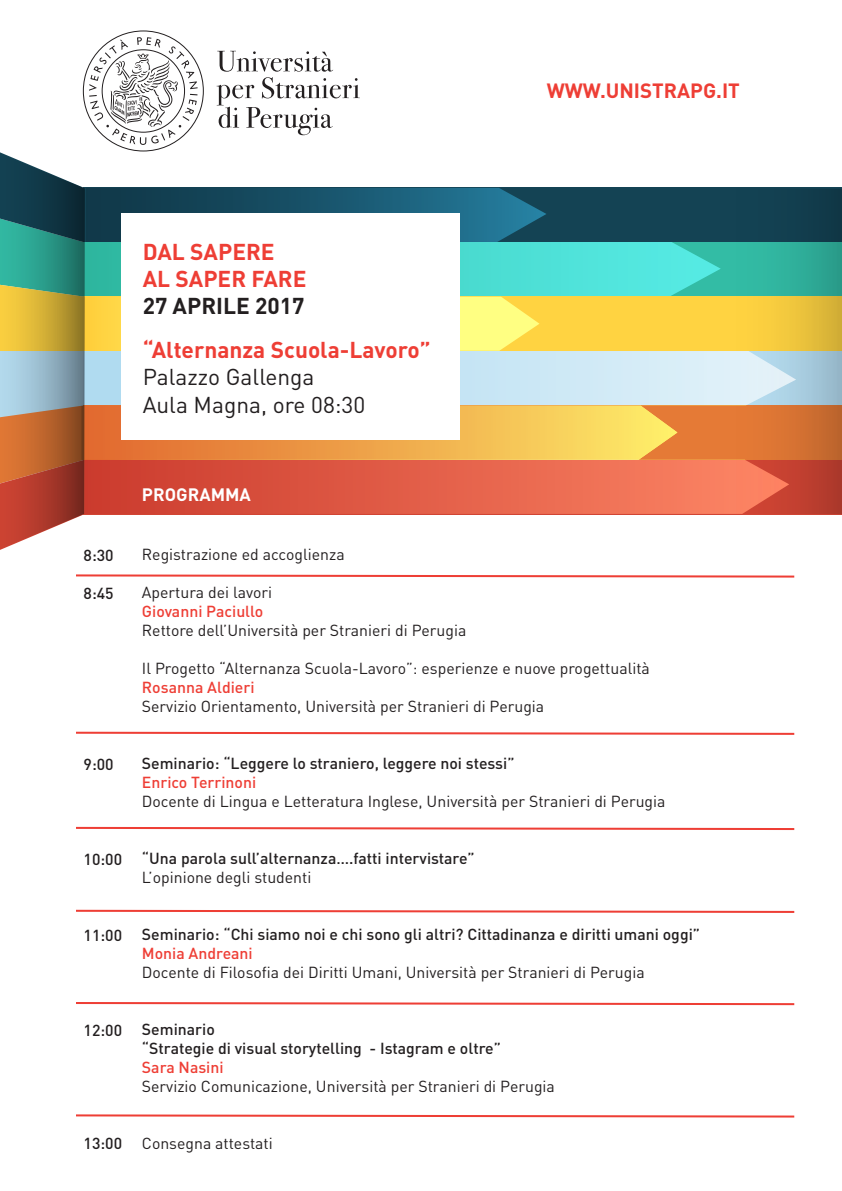
<style>
.page{position:relative;width:842px;height:1191px;background:#fff}
.page>*{position:absolute;margin:0;border:0;box-sizing:border-box;transform-origin:0 0}
.t1{font:700 22.7px/27.2px "DIN";color:#ee3e35}
.t2{font:22.7px/27.2px "DIN";color:#231f20}
.t3{font:700 22.7px "DIN";color:#231f20}
.t4{font:700 20.4px "DIN";color:#ee3e35}
.t5{font:700 17.8px "DIN";color:#fff}
.t6{font:15.8px "DIN";color:#231f20}
.t7{font:500 15.8px/19px "DIN";color:#231f20}
.t8{font:500 15.8px "DIN";color:#ee3e35}
</style>
<div class="page">
<svg style="left:796px;top:189px;width:46px;height:325px;background:#8a8060"></svg>
<svg style="left:0;top:30px;width:796px;height:520px"></svg>
<svg style="left:76px;top:731px;width:719px;height:4px"></svg>
<svg style="left:76px;top:574px;width:719px;height:4px"></svg>
<svg style="left:76px;top:826px;width:719px;height:4px"></svg>
<svg style="left:76px;top:909px;width:719px;height:4px"></svg>
<svg style="left:76px;top:1002px;width:719px;height:4px"></svg>
<svg style="left:76px;top:1114px;width:719px;height:4px"></svg>
<div style="left:121px;top:213px;width:339px;height:226px;background:#fff"></div>
<p class="t4" style="left:547px;top:77px;width:195px">WWW.UNISTRAPG.IT</p>
<h1 class="t1" style="left:143px;top:237px;width:165px">DAL SAPERE<br>AL SAPER FARE</h1>
<h1 class="t3" style="left:143px;top:291px;width:163px">27 APRILE 2017</h1>
<h1 class="t1" style="left:143px;top:335px;width:290px">“Alternanza Scuola-Lavoro”</h1>
<h1 class="t2" style="left:143px;top:363px;width:224px">Palazzo Gallenga<br>Aula Magna, ore 08:30</h1>
<p class="t5" style="left:142px;top:483px;width:110px">PROGRAMMA</p>
<p class="t7" style="left:84px;top:545px;width:32px">8:30</p>
<p class="t7" style="left:84px;top:583px;width:32px">8:45</p>
<p class="t6" style="left:142px;top:544px;width:204px">Registrazione ed accoglienza</p>
<p class="t6" style="left:142px;top:582px;width:132px">Apertura dei lavori</p>
<p class="t8" style="left:142px;top:601px;width:123px">Giovanni Paciullo</p>
<p class="t6" style="left:142px;top:620px;width:326px">Rettore dell’Università per Stranieri di Perugia</p>
<p class="t6" style="left:142px;top:658px;width:509px">Il Progetto “Alternanza Scuola-Lavoro”: esperienze e nuove progettualità</p>
<p class="t8" style="left:142px;top:677px;width:114px">Rosanna Aldieri</p>
<p class="t6" style="left:142px;top:696px;width:404px">Servizio Orientamento, Università per Stranieri di Perugia</p>
<p class="t7" style="left:84px;top:754px;width:32px">9:00</p>
<p class="t7" style="left:142px;top:753px;width:374px">Seminario: “Leggere lo straniero, leggere noi stessi”</p>
<p class="t8" style="left:142px;top:772px;width:116px">Enrico Terrinoni</p>
<p class="t6" style="left:142px;top:791px;width:525px">Docente di Lingua e Letteratura Inglese, Università per Stranieri di Perugia</p>
<p class="t7" style="left:84px;top:849px;width:40px">10:00</p>
<p class="t7" style="left:142px;top:848px;width:334px">“Una parola sull’alternanza….fatti intervistare”</p>
<p class="t6" style="left:142px;top:867px;width:171px">L’opinione degli studenti</p>
<p class="t7" style="left:84px;top:925px;width:40px">11:00</p>
<p class="t7" style="left:142px;top:924px;width:560px">Seminario: “Chi siamo noi e chi sono gli altri? Cittadinanza e diritti umani oggi”</p>
<p class="t8" style="left:142px;top:943px;width:112px">Monia Andreani</p>
<p class="t6" style="left:142px;top:962px;width:504px">Docente di Filosofia dei Diritti Umani, Università per Stranieri di Perugia</p>
<p class="t7" style="left:84px;top:1019px;width:40px">12:00</p>
<p class="t7" style="left:142px;top:1019px;width:361px">Seminario<br>“Strategie di visual storytelling - Istagram e oltre”</p>
<p class="t8" style="left:142px;top:1057px;width:83px">Sara Nasini</p>
<p class="t6" style="left:142px;top:1076px;width:414px">Servizio Comunicazione, Università per Stranieri di Perugia</p>
<p class="t7" style="left:84px;top:1133px;width:40px">13:00</p>
<p class="t6" style="left:142px;top:1133px;width:132px">Consegna attestati</p>
</div>
